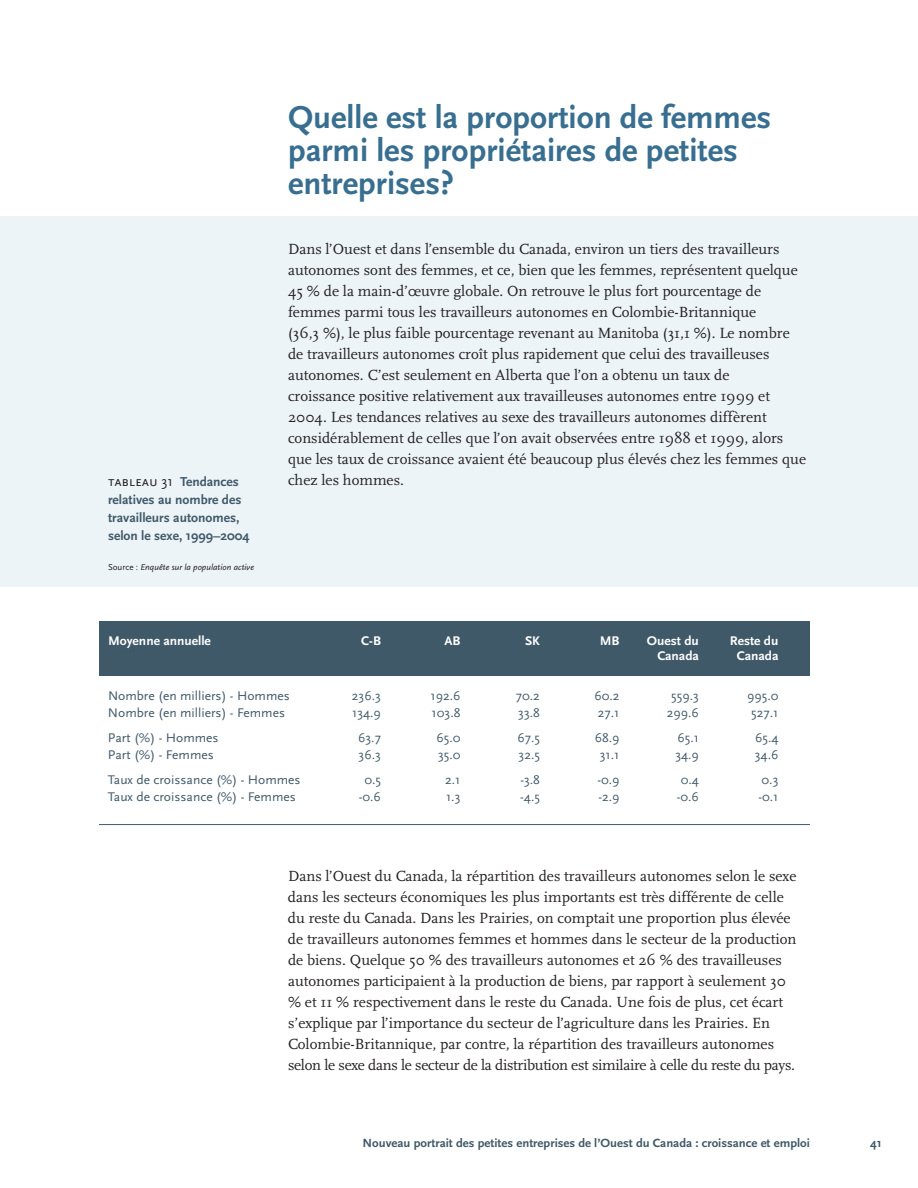
<style>
.page{position:relative;width:918px;height:1188px;background:#fff}
.page>*{position:absolute;margin:0;border:0;box-sizing:border-box;transform-origin:0 0}
.t1{font:700 33px/33px "Scala Sans";color:#386e8f}
.t2{font:15.3px/21px "Scala";color:#231f20}
.t3{font:700 13.5px/18px "Scala Sans";color:#405968}
.t4{font:13.05px "Scala Sans";color:#405968}
.t5{font:700 13.05px "Scala Sans";color:#fff}
.t6{font:700 12.3px "Scala Sans";color:#405968}
.t7{font:italic 9px "Scala Sans";color:#231f20}
.s1{font-family:"Scala Sans Caps";font-weight:400;font-size:14.25px;color:#231f20}
.s2{font-weight:400;font-size:14.25px;color:#231f20}
.s3{font-style:normal}
</style>
<div class="page">
<div style="left:99px;top:621px;width:711px;height:55px;background:#405968"></div>
<div style="left:0;top:216px;width:918px;height:370px;background:#ecf4f8"></div>
<hr style="left:99px;top:824px;width:711px;height:1px;background:#405968">
<p class="t3" style="left:108px;top:473px;width:143px"><span class="s1">tableau</span> <span class="s2">31</span> Tendances relatives au nombre des travailleurs autonomes, selon le sexe, 1999–2004</p>
<p class="t7" style="left:108px;top:562px;width:148px"><span class="s3">Source :</span> Enquête sur la population active</p>
<h1 class="t1" style="left:288px;top:101px;width:485px">Quelle est la proportion de femmes parmi les propriétaires de petites entreprises?</h1>
<p class="t2" style="left:288px;top:239px;width:520px">Dans l’Ouest et dans l’ensemble du Canada, environ un tiers des travailleurs autonomes sont des femmes, et ce, bien que les femmes, représentent quelque 45 % de la main-d’œuvre globale. On retrouve le plus fort pourcentage de femmes parmi tous les travailleurs autonomes en Colombie-Britannique<br>(36,3 %), le plus faible pourcentage revenant au Manitoba (31,1 %). Le nombre de travailleurs autonomes croît plus rapidement que celui des travailleuses autonomes. C’est seulement en Alberta que l’on a obtenu un taux de<br>croissance positive relativement aux travailleuses autonomes entre 1999 et 2004. Les tendances relatives au sexe des travailleurs autonomes diffèrent considérablement de celles que l’on avait observées entre 1988 et 1999, alors que les taux de croissance avaient été beaucoup plus élevés chez les femmes que chez les hommes.</p>
<p class="t5" style="left:108px;top:634px;width:104px">Moyenne annuelle</p>
<p class="t5" style="left:361px;top:634px;width:21px">C-B</p>
<p class="t5" style="left:444px;top:634px;width:53px">AB S</p>
<p class="t5" style="left:532px;top:634px;width:44px">K M</p>
<p class="t5" style="left:612px;top:634px;width:9px">B</p>
<p class="t5" style="left:647px;top:634px;width:54px">Ouest du</p>
<p class="t5" style="left:730px;top:634px;width:50px">Reste du</p>
<p class="t5" style="left:657px;top:649px;width:43px">Canada</p>
<p class="t5" style="left:737px;top:649px;width:43px">Canada</p>
<p class="t4" style="left:108px;top:689px;width:183px">Nombre (en milliers) - Hommes</p>
<p class="t4" style="left:352px;top:689px;width:31px">236.3</p>
<p class="t4" style="left:430px;top:689px;width:32px">192.6</p>
<p class="t4" style="left:516px;top:689px;width:26px">70.2</p>
<p class="t4" style="left:594px;top:689px;width:27px">60.2</p>
<p class="t4" style="left:671px;top:689px;width:29px">559.3</p>
<p class="t4" style="left:747px;top:689px;width:33px">995.0</p>
<p class="t4" style="left:108px;top:706px;width:179px">Nombre (en milliers) - Femmes</p>
<p class="t4" style="left:352px;top:706px;width:30px">134.9</p>
<p class="t4" style="left:432px;top:706px;width:30px">103.8</p>
<p class="t4" style="left:518px;top:706px;width:23px">33.8</p>
<p class="t4" style="left:598px;top:706px;width:23px">27.1</p>
<p class="t4" style="left:667px;top:706px;width:34px">299.6</p>
<p class="t4" style="left:751px;top:706px;width:29px">527.1</p>
<p class="t4" style="left:108px;top:731px;width:112px">Part (%) - Hommes</p>
<p class="t4" style="left:358px;top:731px;width:24px">63.7</p>
<p class="t4" style="left:436px;top:731px;width:26px">65.0</p>
<p class="t4" style="left:517px;top:731px;width:24px">67.5</p>
<p class="t4" style="left:595px;top:731px;width:26px">68.9</p>
<p class="t4" style="left:677px;top:731px;width:23px">65.1</p>
<p class="t4" style="left:755px;top:731px;width:25px">65.4</p>
<p class="t4" style="left:108px;top:748px;width:107px">Part (%) - Femmes</p>
<p class="t4" style="left:359px;top:748px;width:24px">36.3</p>
<p class="t4" style="left:438px;top:748px;width:24px">35.0</p>
<p class="t4" style="left:519px;top:748px;width:23px">32.5</p>
<p class="t4" style="left:600px;top:748px;width:21px">31.1</p>
<p class="t4" style="left:675px;top:748px;width:25px">34.9</p>
<p class="t4" style="left:755px;top:748px;width:25px">34.6</p>
<p class="t4" style="left:108px;top:773px;width:194px">Taux de croissance (%) - Hommes</p>
<p class="t4" style="left:364px;top:773px;width:18px">0.5</p>
<p class="t4" style="left:445px;top:773px;width:17px">2.1</p>
<p class="t4" style="left:520px;top:773px;width:21px">-3.8</p>
<p class="t4" style="left:597px;top:773px;width:24px">-0.9</p>
<p class="t4" style="left:681px;top:773px;width:20px">0.4</p>
<p class="t4" style="left:762px;top:773px;width:18px">0.3</p>
<p class="t4" style="left:108px;top:790px;width:189px">Taux de croissance (%) - Femmes</p>
<p class="t4" style="left:359px;top:790px;width:24px">-0.6</p>
<p class="t4" style="left:446px;top:790px;width:16px">1.3</p>
<p class="t4" style="left:520px;top:790px;width:21px">-4.5</p>
<p class="t4" style="left:598px;top:790px;width:23px">-2.9</p>
<p class="t4" style="left:677px;top:790px;width:24px">-0.6</p>
<p class="t4" style="left:758px;top:790px;width:22px">-0.1</p>
<p class="t2" style="left:288px;top:866px;width:510px">Dans l’Ouest du Canada, la répartition des travailleurs autonomes selon le sexe dans les secteurs économiques les plus importants est très différente de celle du reste du Canada. Dans les Prairies, on comptait une proportion plus élevée de travailleurs autonomes femmes et hommes dans le secteur de la production de biens. Quelque 50 % des travailleurs autonomes et 26 % des travailleuses autonomes participaient à la production de biens, par rapport à seulement 30 % et 11 % respectivement dans le reste du Canada. Une fois de plus, cet écart s’explique par l’importance du secteur de l’agriculture dans les Prairies. En Colombie-Britannique, par contre, la répartition des travailleurs autonomes selon le sexe dans le secteur de la distribution est similaire à celle du reste du pays.</p>
<p class="t6" style="left:362px;top:1136px;width:449px">Nouveau portrait des petites entreprises de l’Ouest du Canada : croissance et emploi</p>
<p class="t6" style="left:870px;top:1137px;width:13px">41</p>
</div>
